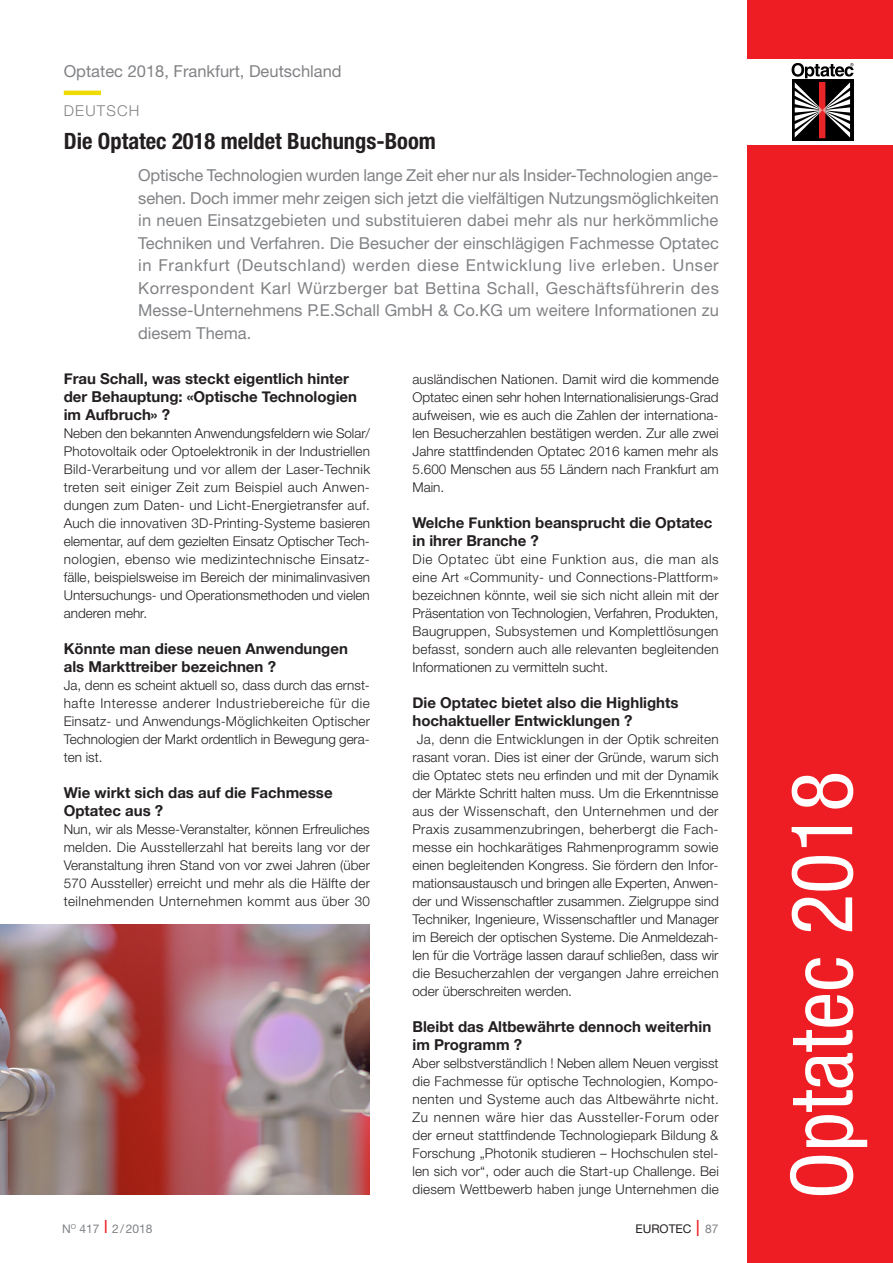
<style>
.page{position:relative;width:893px;height:1263px;background:#fff}
.page>*{position:absolute;margin:0;border:0;box-sizing:border-box;transform-origin:0 0}
.Normal_e{font:900 expanded 85.5px "Helvetica Neue";color:#fff}
.Normal_e-2{font:condensed 85.5px "Helvetica Neue";color:#fff}
._05_Titre_de{font:700 condensed 22.5px "Helvetica Neue";color:#231f20}
._22_Lead_de{font:16.5px/22.5px "Helvetica Neue";color:#808285;text-align:justify}
._08_Sous-titre_de{font:700 15px/18px "Helvetica Neue";color:#231f20}
._18_Sprache{font:300 15px "Helvetica Neue";letter-spacing:.08em;color:#808285}
._06_Texte_de{font:300 13.5px/18px "Helvetica Neue";letter-spacing:.005em;color:#231f20;text-align:justify}
.t1{font:12px "Helvetica Neue";color:#808285}
.t2{font:12px "Helvetica Neue";color:#231f20}
.s1{font-weight:300;font-stretch:condensed;font-size:22.5px;color:#ee1d23}
.s2{color:#808285}
</style>
<div class="page">
<img style="left:0;top:924px;width:370px;height:270px">
<hr style="left:64px;top:91px;width:37px;height:4px;background:#efdb02">
<div style="left:748px;top:0;width:145px;height:1263px;background:#ee1d23"></div>
<div style="left:736px;top:61px;width:157px;height:84px;background:#fff"></div>
<svg style="left:791px;top:64px;width:63px;height:77px"></svg>
<div style="left:792px;top:79px;width:61px;height:62px;background:#000"></div>
<svg style="left:792px;top:64px;width:61px;height:74px"></svg>
<p class="_22_Lead_de" style="left:64px;top:59px;width:279px">Optatec 2018, Frankfurt, Deutschland</p>
<p class="_18_Sprache" style="left:64px;top:102px;width:77px">DEUTSCH</p>
<p class="_05_Titre_de" style="left:64px;top:128px;width:374px">Die Optatec 2018 meldet Buchungs-Boom</p>
<p class="_22_Lead_de" style="left:138px;top:164px;width:582px">Optische Technologien wurden lange Zeit eher nur als Insider-Technologien ange&shy;sehen. Doch immer mehr zeigen sich jetzt die vielfältigen Nutzungsmöglichkeiten in neuen Einsatzgebieten und substituieren dabei mehr als nur herkömmliche Techniken und Verfahren. Die Besucher der einschlägigen Fachmesse Optatec in Frankfurt (Deutschland) werden diese Entwicklung live erleben. Unser Korrespondent Karl Würzberger bat Bettina Schall, Geschäftsführerin des Messe-Unternehmens P.E.Schall GmbH &amp; Co.KG um weitere Informationen zu diesem Thema.</p>
<p class="_08_Sous-titre_de" style="left:64px;top:370px;width:295px">Frau Schall, was steckt eigentlich hinter der Behauptung: «Optische Technologien im Aufbruch» ?</p>
<p class="_06_Texte_de" style="left:64px;top:424px;width:308px">Neben den bekannten Anwendungsfeldern wie Solar/ Photovoltaik oder Optoelektronik in der Industriellen Bild-Verarbeitung und vor allem der Laser-Technik treten seit einiger Zeit zum Beispiel auch Anwen&shy;dungen zum Daten- und Licht-Energietransfer auf.<br>Auch die innovativen 3D-Printing-Systeme basieren elementar, auf dem gezielten Einsatz Optischer Tech&shy;nologien, ebenso wie medizintechnische Einsatz&shy;fälle, beispielsweise im Bereich der minimalinvasiven Untersuchungs- und Operationsmethoden und vielen anderen mehr.</p>
<p class="_08_Sous-titre_de" style="left:64px;top:640px;width:286px">Könnte man diese neuen Anwendungen als Markttreiber bezeichnen ?</p>
<p class="_06_Texte_de" style="left:64px;top:676px;width:308px">Ja, denn es scheint aktuell so, dass durch das ernst&shy;hafte Interesse anderer Industriebereiche für die Einsatz- und Anwendungs-Möglichkeiten Optischer Technologien der Markt ordentlich in Bewegung gera&shy;ten ist.</p>
<p class="_08_Sous-titre_de" style="left:64px;top:784px;width:270px">Wie wirkt sich das auf die Fachmesse<br>Optatec aus ?</p>
<p class="_06_Texte_de" style="left:64px;top:820px;width:308px">Nun, wir als Messe-Veranstalter, können Erfreuliches melden. Die Ausstellerzahl hat bereits lang vor der Veranstaltung ihren Stand von vor zwei Jahren (über 570 Aussteller) erreicht und mehr als die Hälfte der teilnehmenden Unternehmen kommt aus über 30</p>
<p class="_06_Texte_de" style="left:412px;top:370px;width:308px">ausländischen Nationen. Damit wird die kommende Optatec einen sehr hohen Internationalisierungs-Grad aufweisen, wie es auch die Zahlen der internationa&shy;len Besucherzahlen bestätigen werden. Zur alle zwei Jahre stattfindenden Optatec 2016 kamen mehr als 5.600 Menschen aus 55 Ländern nach Frankfurt am Main.</p>
<p class="_08_Sous-titre_de" style="left:412px;top:514px;width:301px">Welche Funktion beansprucht die Optatec in ihrer Branche ?</p>
<p class="_06_Texte_de" style="left:412px;top:550px;width:308px">Die Optatec übt eine Funktion aus, die man als eine Art «Community- und Connections-Plattform» bezeichnen könnte, weil sie sich nicht allein mit der Präsentation von Technologien, Verfahren, Produkten, Baugruppen, Subsystemen und Komplettlösungen befasst, sondern auch alle relevanten begleitenden Informationen zu vermitteln sucht.</p>
<p class="_08_Sous-titre_de" style="left:412px;top:694px;width:268px">Die Optatec bietet also die Highlights hochaktueller Entwicklungen ?</p>
<p class="_06_Texte_de" style="left:412px;top:730px;width:308px;text-indent:4px">Ja, denn die Entwicklungen in der Optik schreiten rasant voran. Dies ist einer der Gründe, warum sich die Optatec stets neu erfinden und mit der Dynamik der Märkte Schritt halten muss. Um die Erkenntnisse aus der Wissenschaft, den Unternehmen und der Praxis zusammenzubringen, beherbergt die Fach&shy;messe ein hochkarätiges Rahmenprogramm sowie einen begleitenden Kongress. Sie fördern den Infor&shy;mationsaustausch und bringen alle Experten, Anwen&shy;der und Wissenschaftler zusammen. Zielgruppe sind Techniker, Ingenieure, Wissenschaftler und Manager im Bereich der optischen Systeme. Die Anmeldezah&shy;len für die Vorträge lassen darauf schließen, dass wir die Besucherzahlen der vergangen Jahre erreichen oder überschreiten werden.</p>
<p class="_08_Sous-titre_de" style="left:412px;top:1018px;width:300px">Bleibt das Altbewährte dennoch weiterhin im Programm ?</p>
<p class="_06_Texte_de" style="left:412px;top:1054px;width:308px">Aber selbstverständlich ! Neben allem Neuen vergisst die Fachmesse für optische Technologien, Kompo&shy;nenten und Systeme auch das Altbewährte nicht.<br>Zu nennen wäre hier das Aussteller-Forum oder der erneut stattfindende Technologiepark Bildung &amp; Forschung „Photonik studieren – Hochschulen stel&shy;len sich vor“, oder auch die Start-up Challenge. Bei diesem Wettbewerb haben junge Unternehmen die</p>
<p class="t1" style="left:62px;top:1221px;width:92px">N<sup>O</sup> 417 <span class="s1">I</span> 2/2018</p>
<p class="t2" style="left:635px;top:1221px;width:85px">EUROTEC <span class="s1">I</span> <span class="s2">87</span></p>
<p class="Normal_e" style="left:783px;top:1199px;width:458px;rotate:-90deg">Control 2018</p>
<p class="Normal_e-2" style="left:772px;top:1199px;width:430px;rotate:-90deg">Optatec 2018</p>
<p class="Normal_e" style="left:783px;top:1199px;width:387px;rotate:-90deg">mAm 2018</p>
</div>
